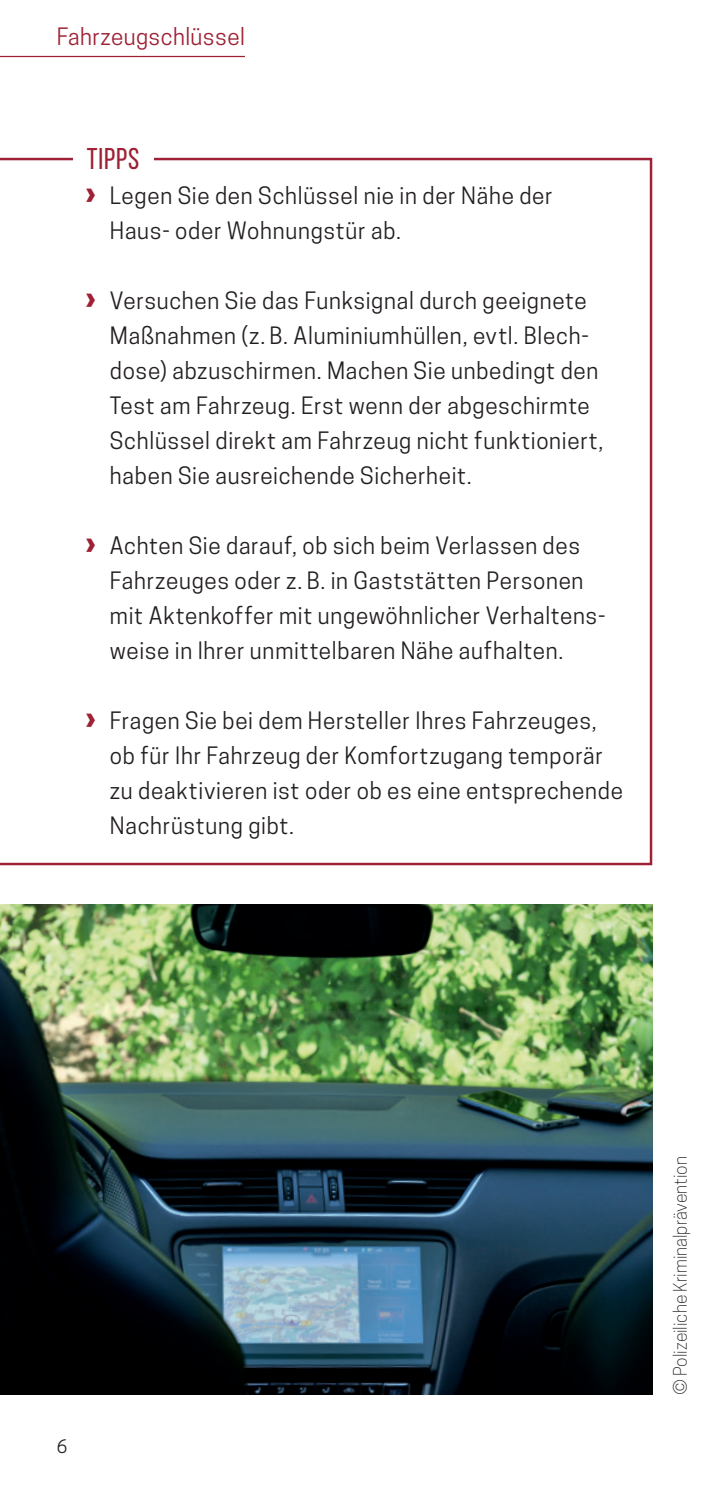
<style>
.page{position:relative;width:709px;height:1489px;background:#fff}
.page>*{position:absolute;margin:0;border:0;box-sizing:border-box;transform-origin:0 0}
.t1{font:30px "Bebas Neue";letter-spacing:.03em;color:#9e2135}
.t2{font:22.5px/35px "Cooper Hewitt";letter-spacing:.03em;color:#231f20}
.t3{font:22.5px "Cooper Hewitt";letter-spacing:.02em;color:#9e2135}
.t4{font:300 17.5px "Cooper Hewitt";color:#231f20}
.t5{font:17.5px "Cooper Hewitt";color:#231f20}
.s1{font-family:"Frutiger LT Std";font-weight:900;font-size:32.5px;color:#9e2135}
</style>
<div class="page">
<hr style="left:0;top:56px;width:245px;height:1px;background:#9e2135">
<svg style="left:0;top:158px;width:652px;height:707px"></svg>
<div style="left:73px;top:140px;width:81px;height:35px;background:#fff"></div>
<img style="left:0;top:904px;width:652px;height:490px">
<p class="t3" style="left:57px;top:24px;width:190px">Fahrzeugschlüssel</p>
<h1 class="t1" style="left:87px;top:142px;width:54px">tipps</h1>
<p class="t2" style="left:110px;top:178px;width:444px;text-indent:-25px"><span class="s1">›</span> Legen Sie den Schlüssel nie in der Nähe der<br>Haus- oder Wohnungstür ab.</p>
<p class="t2" style="left:110px;top:283px;width:495px;text-indent:-25px"><span class="s1">›</span> Versuchen Sie das Funksignal durch geeignete Maßnahmen (z. B. Aluminiumhüllen, evtl. Blech&shy;dose) abzuschirmen. Machen Sie unbedingt den Test am Fahrzeug. Erst wenn der abgeschirmte Schlüssel direkt am Fahrzeug nicht funktioniert, haben Sie ausreichende Sicherheit.</p>
<p class="t2" style="left:110px;top:528px;width:497px;text-indent:-25px"><span class="s1">›</span> Achten Sie darauf, ob sich beim Verlassen des Fahrzeuges oder z. B. in Gaststätten Personen mit Aktenkoffer mit ungewöhnlicher Verhaltens&shy;weise in Ihrer unmittelbaren Nähe aufhalten.</p>
<p class="t2" style="left:110px;top:703px;width:514px;text-indent:-25px"><span class="s1">›</span> Fragen Sie bei dem Hersteller Ihres Fahrzeuges, ob für Ihr Fahrzeug der Komfortzugang temporär zu deaktivieren ist oder ob es eine entsprechende Nachrüstung gibt.</p>
<p class="t5" style="left:57px;top:1435px;width:12px">6</p>
<p class="t4" style="left:670px;top:1394px;width:240px;rotate:-90deg">© Polizeiliche Kriminalprävention</p>
</div>
